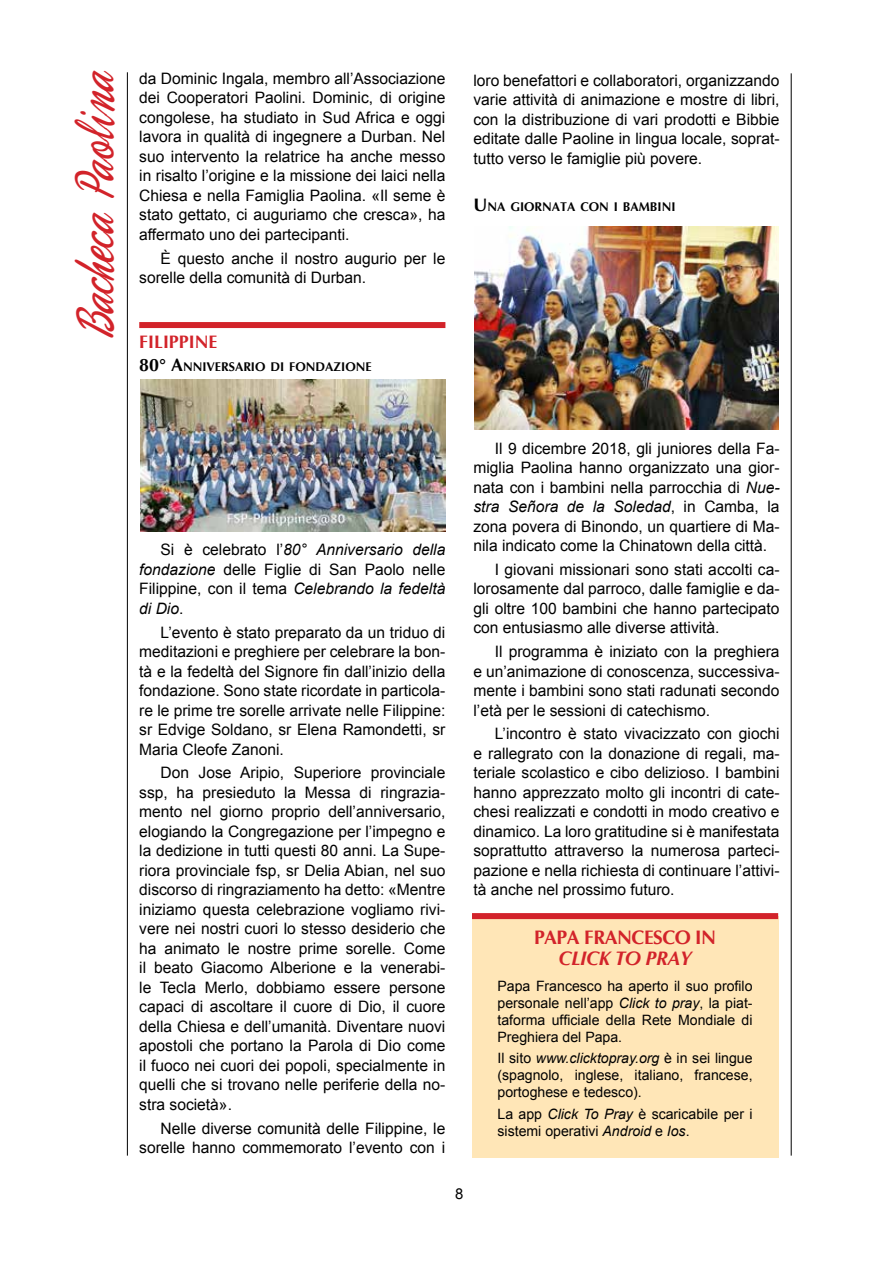
<style>
.page{position:relative;width:893px;height:1263px;background:#fff}
.page>*{position:absolute;margin:0;border:0;box-sizing:border-box;transform-origin:0 0}
.t1{font:57px "Phoenix Script FLF";color:#d2232a;scale:.7 1}
.t2{font:700 19.5px "Optima";letter-spacing:-.025em;color:#d2232a}
.t3{font:italic 700 19.5px "Optima";letter-spacing:-.025em;color:#d2232a}
.t4{font:700 18px "Optima";color:#d2232a}
.t5{font:15.75px/19.5px "Arial";color:#000;text-align:justify}
.t6{font:15px "Arial";color:#000}
.t7{font:14.25px/17.1px "Arial";color:#000;text-align:justify}
.t8{font:700 12.6px "Optima";color:#000}
.s1{font-size:18px}
.s2{font-style:italic}
</style>
<div class="page">
<hr style="left:127px;top:72px;width:1px;height:1083px;background:#000">
<div style="left:139px;top:322px;width:306px;height:6px;background:#d2232a"></div>
<hr style="left:791px;top:73px;width:1px;height:1082px;background:#000">
<img style="left:140px;top:379px;width:305px;height:152px">
<img style="left:474px;top:226px;width:304px;height:203px">
<div style="left:472px;top:916px;width:306px;height:242px;background:#ffe6b7"></div>
<div style="left:472px;top:913px;width:306px;height:6px;background:#d2232a"></div>
<h1 class="t1" style="left:66px;top:340px;width:388px;rotate:-90deg">Bacheca Paolina</h1>
<p class="t5" style="left:139px;top:68px;width:308px">da Dominic Ingala, membro all’Associazione dei Cooperatori Paolini. Dominic, di origine congolese, ha studiato in Sud Africa e oggi lavora in qualità di ingegnere a Durban. Nel suo intervento la relatrice ha anche messo in risalto l’origine e la missione dei laici nella Chiesa e nella Famiglia Paolina. «Il seme è stato gettato, ci auguriamo che cresca», ha affermato uno dei partecipanti.</p>
<p class="t5" style="left:139px;top:248px;width:308px;text-indent:21px">È questo anche il nostro augurio per le sorelle della comunità di Durban.</p>
<p class="t4" style="left:139px;top:330px;width:79px">FILI PPINE</p>
<p class="t8" style="left:139px;top:359px;width:234px"><span class="s1">80° A</span>NNIVERSARIO DI FONDAZIONE</p>
<p class="t5" style="left:473px;top:70px;width:308px">loro benefattori e collaboratori, organizzando varie attività di animazione e mostre di libri, con la distribuzione di vari prodotti e Bibbie editate dalle Paoline in lingua locale, soprat&shy;tutto verso le famiglie più povere.</p>
<p class="t8" style="left:473px;top:199px;width:204px"><span class="s1">U</span>NA GIORNATA CON I BAMBINI</p>
<p class="t5" style="left:139px;top:540px;width:308px;text-indent:21px">Si è celebrato l’<span class="s2">80° Anniversario della fondazione</span> delle Figlie di San Paolo nelle Filippine, con il tema <span class="s2">Celebrando la fedeltà di Dio</span>.</p>
<p class="t5" style="left:139px;top:622px;width:308px;text-indent:21px">L’evento è stato preparato da un triduo di meditazioni e preghiere per celebrare la bon&shy;tà e la fedeltà del Signore fin dall’inizio della fondazione. Sono state ricordate in particola&shy;re le prime tre sorelle arrivate nelle Filippine: sr Edvige Soldano, sr Elena Ramondetti, sr Maria Cleofe Zanoni.</p>
<p class="t5" style="left:139px;top:763px;width:308px;text-indent:21px">Don Jose Aripio, Superiore provinciale ssp, ha presieduto la Messa di ringrazia&shy;mento nel giorno proprio dell’anniversario, elogiando la Congregazione per l’impegno e la dedizione in tutti questi 80 anni. La Supe&shy;riora provinciale fsp, sr Delia Abian, nel suo discorso di ringraziamento ha detto: «Mentre iniziamo questa celebrazione vogliamo rivi&shy;vere nei nostri cuori lo stesso desiderio che ha animato le nostre prime sorelle. Come il beato Giacomo Alberione e la venerabi&shy;le Tecla Merlo, dobbiamo essere persone capaci di ascoltare il cuore di Dio, il cuore della Chiesa e dell’umanità. Diventare nuovi apostoli che portano la Parola di Dio come il fuoco nei cuori dei popoli, specialmente in quelli che si trovano nelle periferie della no&shy;stra società».</p>
<p class="t5" style="left:139px;top:1118px;width:308px;text-align:right">Nelle diverse comunità delle Filippine, le sorelle hanno commemorato l’evento con i</p>
<p class="t5" style="left:473px;top:438px;width:308px;text-indent:21px">Il 9 dicembre 2018, gli juniores della Fa&shy;miglia Paolina hanno organizzato una gior&shy;nata con i bambini nella parrocchia di <span class="s2">Nue&shy;stra Señora de la Soledad</span>, in Camba, la zona povera di Binondo, un quartiere di Ma&shy;nila indicato come la Chinatown della città.</p>
<p class="t5" style="left:473px;top:559px;width:308px;text-indent:21px">I giovani missionari sono stati accolti ca&shy;lorosamente dal parroco, dalle famiglie e da&shy;gli oltre 100 bambini che hanno partecipato con entusiasmo alle diverse attività.</p>
<p class="t5" style="left:473px;top:642px;width:308px;text-indent:21px">Il programma è iniziato con la preghiera e un’animazione di conoscenza, successiva&shy;mente i bambini sono stati radunati secondo l’età per le sessioni di catechismo.</p>
<p class="t5" style="left:473px;top:724px;width:308px;text-indent:21px">L’incontro è stato vivacizzato con giochi e rallegrato con la donazione di regali, ma&shy;teriale scolastico e cibo delizioso. I bambini hanno apprezzato molto gli incontri di cate&shy;chesi realizzati e condotti in modo creativo e dinamico. La loro gratitudine si è manifestata soprattutto attraverso la numerosa parteci&shy;pazione e nella richiesta di continuare l’attivi&shy;tà anche nel prossimo futuro.</p>
<p class="t2" style="left:534px;top:925px;width:179px">PAPA FRANCESCO IN</p>
<p class="t3" style="left:559px;top:946px;width:134px">CLICK TO PRAY</p>
<p class="t7" style="left:497px;top:977px;width:257px">Papa Francesco ha aperto il suo profilo personale nell’app <span class="s2">Click to pray</span>, la piat&shy;taforma ufficiale della Rete Mondiale di Preghiera del Papa.</p>
<p class="t7" style="left:497px;top:1049px;width:257px">Il sito <span class="s2">www.clicktopray.org</span> è in sei lingue (spagnolo, inglese, italiano, francese, portoghese e tedesco).</p>
<p class="t7" style="left:497px;top:1105px;width:257px">La app <span class="s2">Click To Pray</span> è scaricabile per i sistemi operativi <span class="s2">Android</span> e <span class="s2">Ios</span>.</p>
<p class="t6" style="left:455px;top:1183px;width:10px">8</p>
</div>
